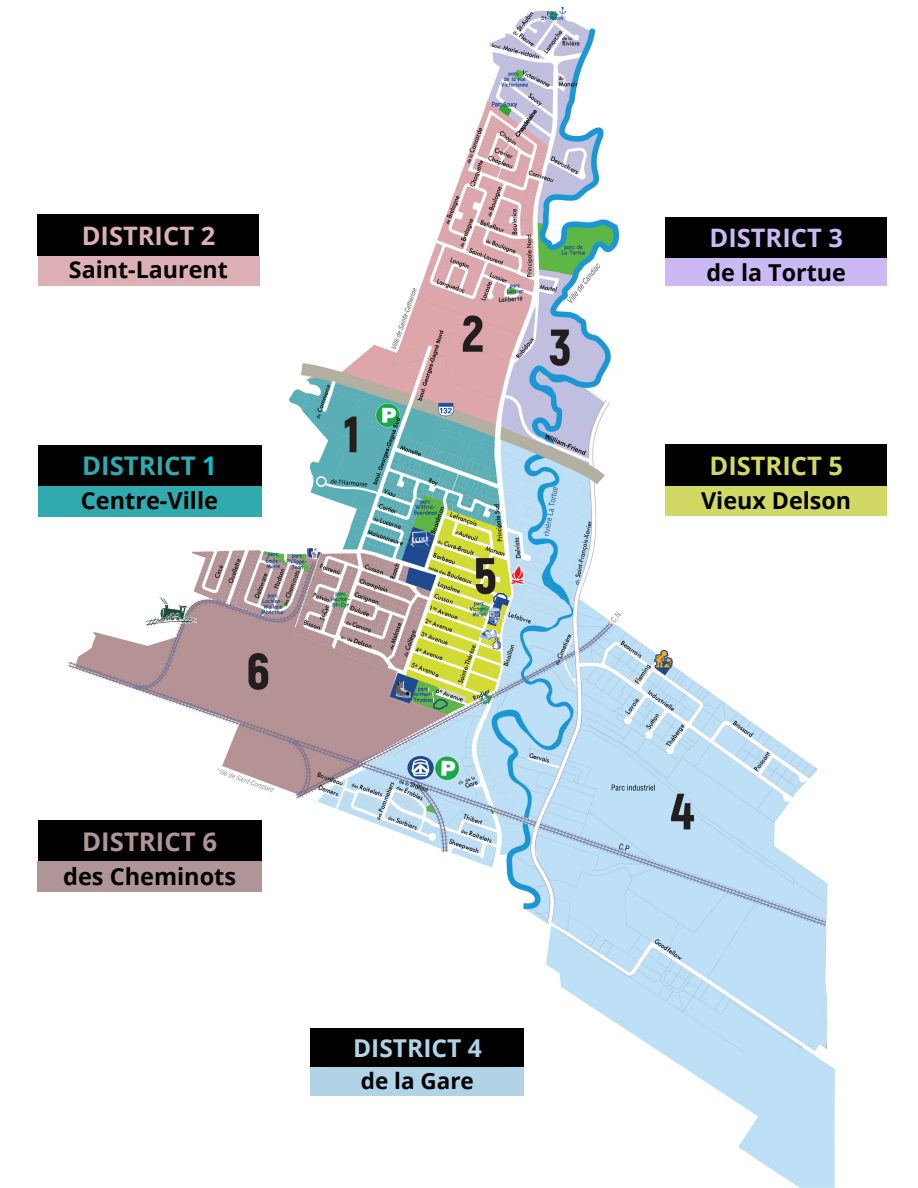
<style>
.page{position:relative;width:918px;height:1188px;background:#fff}
.page>*{position:absolute;margin:0;border:0;box-sizing:border-box;transform-origin:0 0}
.t1{font:700 25.8px "Open Sans";color:#31aaaf}
.t2{font:700 25.8px "Open Sans";color:#af9498}
.t3{font:700 25.5px "Open Sans";color:#ddb0b6}
.t4{font:700 25.5px "Open Sans";color:#cdb8f6}
.t5{font:700 25.5px "Open Sans";color:#d1d863}
.t6{font:700 24.6px "Open Sans";color:#b0d3e7}
.t7{font:700 23.55px "Open Sans";color:#000}
.t8{font:700 23.25px "Open Sans";color:#000}
.t9{font:700 22.5px "Open Sans";color:#000}
.s1{color:#00c2cb}
</style>
<div class="page">
<img style="left:37px;top:6px;width:850px;height:1182px">
<div style="left:38px;top:215px;width:221px;height:41px;background:#000"></div>
<div style="left:666px;top:217px;width:221px;height:41px;background:#000"></div>
<div style="left:38px;top:445px;width:223px;height:41px;background:#000"></div>
<div style="left:38px;top:820px;width:224px;height:42px;background:#000"></div>
<div style="left:311px;top:1028px;width:213px;height:40px;background:#000"></div>
<div style="left:666px;top:445px;width:221px;height:41px;background:#000"></div>
<div style="left:666px;top:258px;width:221px;height:28px;background:#cdb8f6"></div>
<div style="left:666px;top:486px;width:221px;height:30px;background:#d1d863"></div>
<div style="left:38px;top:256px;width:221px;height:30px;background:#ddb0b6"></div>
<div style="left:38px;top:486px;width:223px;height:30px;background:#31aaaf"></div>
<div style="left:38px;top:862px;width:224px;height:30px;background:#af9498"></div>
<div style="left:311px;top:1068px;width:213px;height:28px;background:#b0d3e7"></div>
<div style="left:764px;top:296px;width:123px;height:124px;background:#fff"></div>
<p class="t3" style="left:82px;top:218px;width:135px">DISTRICT 2</p>
<p class="t4" style="left:710px;top:220px;width:135px">DISTRICT 3</p>
<p class="t8" style="left:69px;top:253px;width:160px">Saint-Laurent</p>
<p class="t1" style="left:82px;top:447px;width:136px">DISTRICT <span class="s1">1</span></p>
<p class="t7" style="left:81px;top:484px;width:139px">Centre-Ville</p>
<p class="t2" style="left:82px;top:824px;width:136px">DISTRICT 6</p>
<p class="t7" style="left:63px;top:860px;width:175px">des Cheminots</p>
<p class="t6" style="left:353px;top:1031px;width:130px">DISTRICT 4</p>
<p class="t9" style="left:361px;top:1065px;width:114px">de la Gare</p>
<p class="t8" style="left:707px;top:256px;width:141px">de la Tortue</p>
<p class="t5" style="left:710px;top:448px;width:135px">DISTRICT 5</p>
<p class="t8" style="left:701px;top:484px;width:152px">Vieux Delson</p>
</div>
